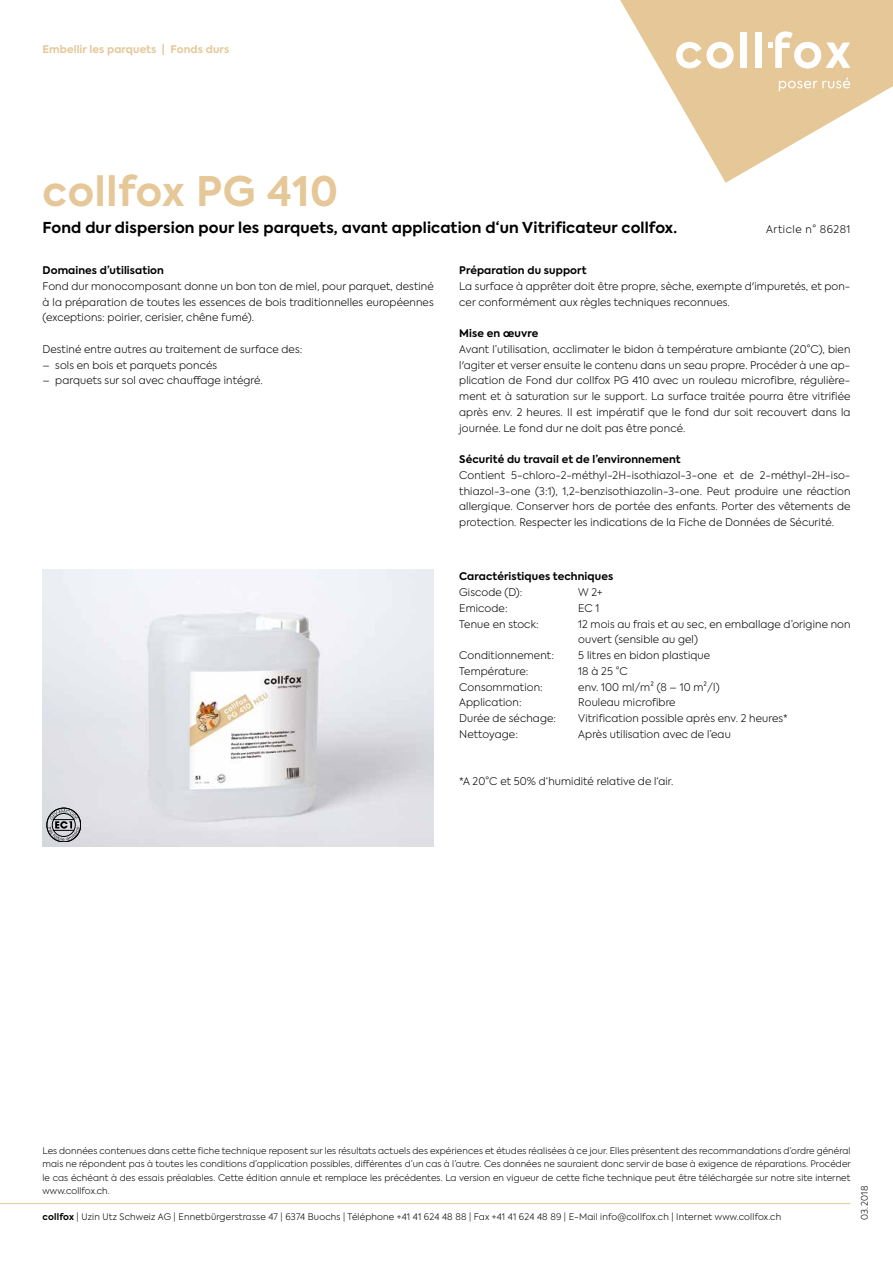
<style>
.page{position:relative;width:893px;height:1263px;background:#fff}
.page>*{position:absolute;margin:0;border:0;box-sizing:border-box;transform-origin:0 0}
.t1{font:700 40.5px "Axiforma";letter-spacing:.02em;color:#e5c798}
.t2{font:700 15px "Axiforma";letter-spacing:.01em;color:#000}
.t3{font:300 10.5px/15.8px "Axiforma";letter-spacing:.01em;color:#000;text-align:justify}
.t4{font:700 10.5px "Axiforma";letter-spacing:.01em;color:#000}
.t5{font:700 10.5px "Axiforma";letter-spacing:.01em;color:#e5c798}
.t6{font:300 10.5px "Axiforma";letter-spacing:.05em;color:#000}
.t7{font:300 9px/13.5px "Axiforma";letter-spacing:.015em;color:#000;text-align:justify}
.s1{font-weight:700}
</style>
<div class="page">
<svg style="left:620px;top:0;width:273px;height:183px;fill:#e5c798"></svg>
<hr style="left:0;top:1203px;width:850px;height:1px;background:#e5c798">
<svg style="left:676px;top:42px;width:58px;height:27px"></svg>
<div style="left:741px;top:33px;width:6px;height:35px;background:#fff"></div>
<div style="left:755px;top:33px;width:7px;height:35px;background:#fff"></div>
<svg style="left:768px;top:31px;width:82px;height:38px"></svg>
<svg style="left:779px;top:77px;width:71px;height:14px"></svg>
<img style="left:43px;top:570px;width:391px;height:276px">
<div style="left:43px;top:804px;width:42px;height:42px;background:#dadbe1"></div>
<svg style="left:47px;top:808px;width:34px;height:34px"></svg>
<p class="t5" style="left:43px;top:42px;width:188px">Embellir les parquets | Fonds durs</p>
<h1 class="t1" style="left:43px;top:164px;width:297px">collfox PG 410</h1>
<h2 class="t2" style="left:43px;top:217px;width:636px">Fond dur dispersion pour les parquets, avant application d‘un Vitrificateur collfox.</h2>
<p class="t6" style="left:766px;top:222px;width:86px">Article n° 86281</p>
<p class="t4" style="left:43px;top:263px;width:123px">Domaines d’utilisation</p>
<p class="t3" style="left:43px;top:278px;width:393px">Fond dur monocomposant donne un bon ton de miel, pour parquet, destiné à la préparation de toutes les essences de bois traditionnelles européennes (exceptions: poirier, cerisier, chêne fumé).</p>
<p class="t3" style="left:43px;top:341px;width:261px">Destiné entre autres au traitement de surface des:</p>
<p class="t3" style="left:43px;top:357px;width:176px">– sols en bois et parquets poncés</p>
<p class="t3" style="left:43px;top:373px;width:222px">– parquets sur sol avec chauffage intégré.</p>
<p class="t4" style="left:459px;top:263px;width:129px">Préparation du support</p>
<p class="t3" style="left:459px;top:278px;width:393px">La surface à apprêter doit être propre, sèche, exempte d'impuretés, et pon&shy;cer conformément aux règles techniques reconnues.</p>
<p class="t4" style="left:459px;top:326px;width:81px">Mise en oeuvre</p>
<p class="t3" style="left:459px;top:341px;width:393px">Avant l’utilisation, acclimater le bidon à température ambiante (20°C), bien l'agiter et verser ensuite le contenu dans un seau propre. Procéder à une ap&shy;plication de Fond dur collfox PG 410 avec un rouleau microfibre, régulière&shy;ment et à saturation sur le support. La surface traitée pourra être vitrifiée après env. 2 heures. Il est impératif que le fond dur soit recouvert dans la journée. Le fond dur ne doit pas être poncé.</p>
<p class="t4" style="left:459px;top:452px;width:223px">Sécurité du travail et de l’environnement</p>
<p class="t3" style="left:459px;top:467px;width:393px">Contient 5-chloro-2-méthyl-2H-isothiazol-3-one et de 2-méthyl-2H-iso&shy;thiazol-3-one (3:1), 1,2-benzisothiazolin-3-one. Peut produire une réaction allergique. Conserver hors de portée des enfants. Porter des vêtements de protection. Respecter les indications de la Fiche de Données de Sécurité.</p>
<p class="t4" style="left:459px;top:569px;width:155px">Caractéristiques techniques</p>
<p class="t3" style="left:459px;top:584px;width:65px">Giscode (D):</p>
<p class="t3" style="left:578px;top:584px;width:26px">W 2+</p>
<p class="t3" style="left:459px;top:600px;width:50px">Emicode:</p>
<p class="t3" style="left:578px;top:600px;width:23px">EC 1</p>
<p class="t3" style="left:459px;top:616px;width:81px">Tenue en stock:</p>
<p class="t3" style="left:578px;top:616px;width:274px">12 mois au frais et au sec, en emballage d’origine non ouvert (sensible au gel)</p>
<p class="t3" style="left:459px;top:647px;width:96px">Conditionnement:</p>
<p class="t3" style="left:578px;top:647px;width:133px">5 litres en bidon plastique</p>
<p class="t3" style="left:459px;top:663px;width:71px">Température:</p>
<p class="t3" style="left:578px;top:663px;width:51px">18 à 25 °C</p>
<p class="t3" style="left:459px;top:679px;width:85px">Consommation:</p>
<p class="t3" style="left:578px;top:679px;width:143px">env. 100 ml/m² (8 – 10 m²/l)</p>
<p class="t3" style="left:459px;top:695px;width:64px">Application:</p>
<p class="t3" style="left:578px;top:695px;width:99px">Rouleau microfibre</p>
<p class="t3" style="left:459px;top:710px;width:98px">Durée de séchage:</p>
<p class="t3" style="left:578px;top:710px;width:211px">Vitrification possible après env. 2 heures*</p>
<p class="t3" style="left:459px;top:726px;width:60px">Nettoyage:</p>
<p class="t3" style="left:578px;top:726px;width:154px">Après utilisation avec de l’eau</p>
<p class="t3" style="left:459px;top:773px;width:216px">*A 20°C et 50% d‘humidité relative de l‘air.</p>
<p class="t7" style="left:43px;top:1143px;width:810px">Les données contenues dans cette fiche technique reposent sur les résultats actuels des expériences et études réalisées à ce jour. Elles présentent des recommandations d’ordre général mais ne répondent pas à toutes les conditions d’application possibles, différentes d’un cas à l’autre. Ces données ne sauraient donc servir de base à exigence de réparations. Procéder le cas échéant à des essais préalables. Cette édition annule et remplace les précédentes. La version en vigueur de cette fiche technique peut être téléchargée sur notre site internet www.collfox.ch.</p>
<p class="t7" style="left:43px;top:1210px;width:740px"><span class="s1">collfox</span> | Uzin Utz Schweiz AG | Ennetbürgerstrasse 47 | 6374 Buochs | Téléphone +41 41 624 48 88 | Fax +41 41 624 48 89 | E-Mail info@collfox.ch | Internet www.collfox.ch</p>
<p class="t7" style="left:858px;top:1220px;width:36px;rotate:-90deg">03.2018</p>
</div>
